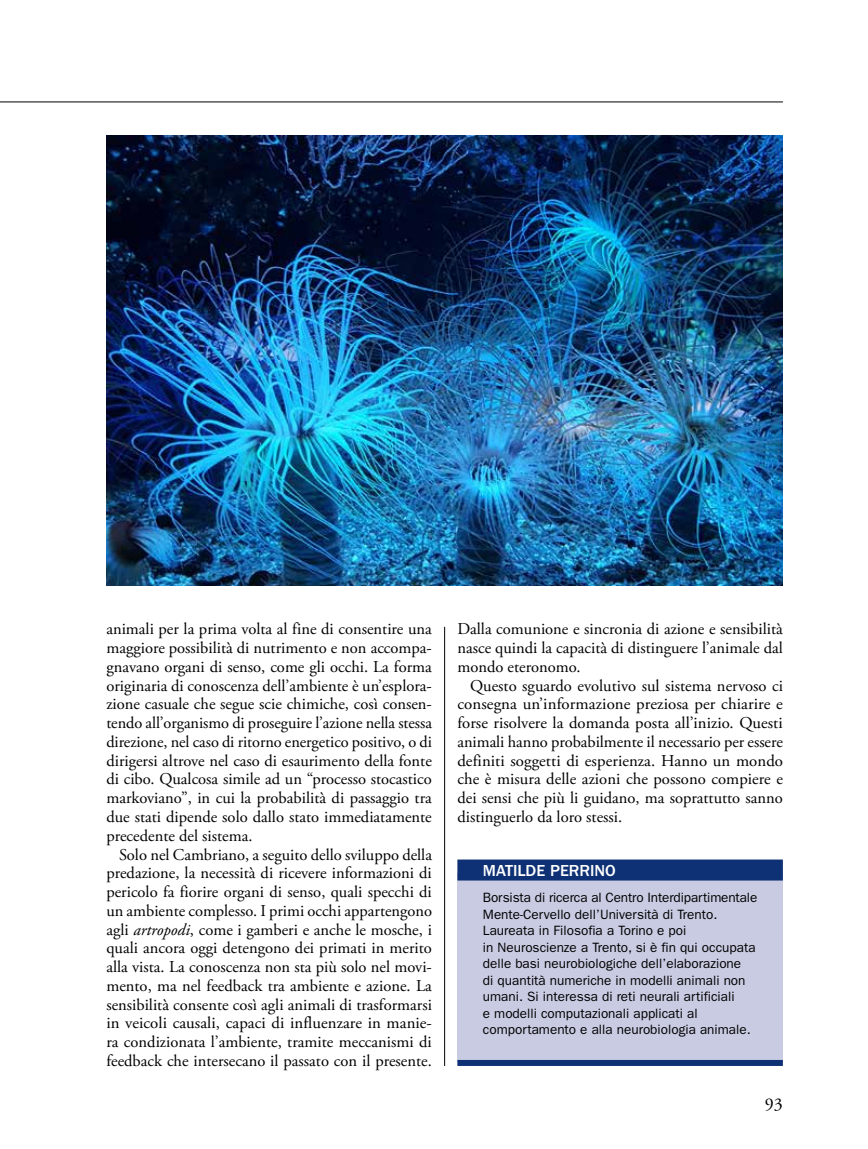
<style>
.page{position:relative;width:868px;height:1149px;background:#fff}
.page>*{position:absolute;margin:0;border:0;box-sizing:border-box;transform-origin:0 0}
.t1{font:18px "Adobe Garamond Pro";color:#000}
.t2{font:16.5px/18.8px "Adobe Garamond Pro";color:#000;text-align:justify}
.t3{font:500 16.5px "ITC Franklin Gothic Std";color:#fff}
.t4{font:13.5px/16.5px "ITC Franklin Gothic Std";color:#000}
.s1{font-style:italic}
</style>
<div class="page">
<hr style="left:0;top:102px;width:782px;height:1px;background:#000">
<hr style="left:444px;top:626px;width:1px;height:439px;background:#000">
<img style="left:106px;top:136px;width:676px;height:449px">
<div style="left:457px;top:872px;width:325px;height:188px;background:#c9cbe2"></div>
<div style="left:457px;top:859px;width:325px;height:21px;background:#0d3174"></div>
<div style="left:457px;top:1059px;width:325px;height:6px;background:#0d3174"></div>
<p class="t2" style="left:106px;top:620px;width:327px">animali per la prima volta al fine di consentire una maggiore possibilità di nutrimento e non accompa&shy;gnavano organi di senso, come gli occhi. La forma originaria di conoscenza dell’ambiente è un’esplora&shy;zione casuale che segue scie chimiche, così consen&shy;tendo all’organismo di proseguire l’azione nella stessa direzione, nel caso di ritorno energetico positivo, o di dirigersi altrove nel caso di esaurimento della fonte di cibo. Qualcosa simile ad un “processo stocastico markoviano”, in cui la probabilità di passaggio tra due stati dipende solo dallo stato immediatamente precedente del sistema.</p>
<p class="t2" style="left:106px;top:845px;width:327px;text-indent:13px">Solo nel Cambriano, a seguito dello sviluppo della predazione, la necessità di ricevere informazioni di pericolo fa fiorire organi di senso, quali specchi di un ambiente complesso. I primi occhi appartengono agli <span class="s1">artropodi</span>, come i gamberi e anche le mosche, i quali ancora oggi detengono dei primati in merito alla vista. La conoscenza non sta più solo nel movi&shy;mento, ma nel feedback tra ambiente e azione. La sensibilità consente così agli animali di trasformarsi in veicoli causali, capaci di influenzare in manie&shy;ra condizionata l’ambiente, tramite meccanismi di feedback che intersecano il passato con il presente.</p>
<p class="t2" style="left:457px;top:620px;width:327px">Dalla comunione e sincronia di azione e sensibilità nasce quindi la capacità di distinguere l’animale dal mondo eteronomo.</p>
<p class="t2" style="left:457px;top:676px;width:327px;text-indent:13px">Questo sguardo evolutivo sul sistema nervoso ci consegna un’informazione preziosa per chiarire e forse risolvere la domanda posta all’inizio. Questi animali hanno probabilmente il necessario per essere definiti soggetti di esperienza. Hanno un mondo che è misura delle azioni che possono compiere e dei sensi che più li guidano, ma soprattutto sanno distinguerlo da loro stessi.</p>
<p class="t3" style="left:483px;top:861px;width:134px">MATILDE PERRINO</p>
<p class="t4" style="left:483px;top:889px;width:276px">Borsista di ricerca al Centro Interdipartimentale Mente-Cervello dell’Università di Trento.<br>Laureata in Filosofia a Torino e poi<br>in Neuroscienze a Trento, si è fin qui occupata delle basi neurobiologiche dell’elaborazione<br>di quantità numeriche in modelli animali non umani. Si interessa di reti neurali artificiali<br>e modelli computazionali applicati al comportamento e alla neurobiologia animale.</p>
<p class="t1" style="left:764px;top:1093px;width:20px">93</p>
</div>
